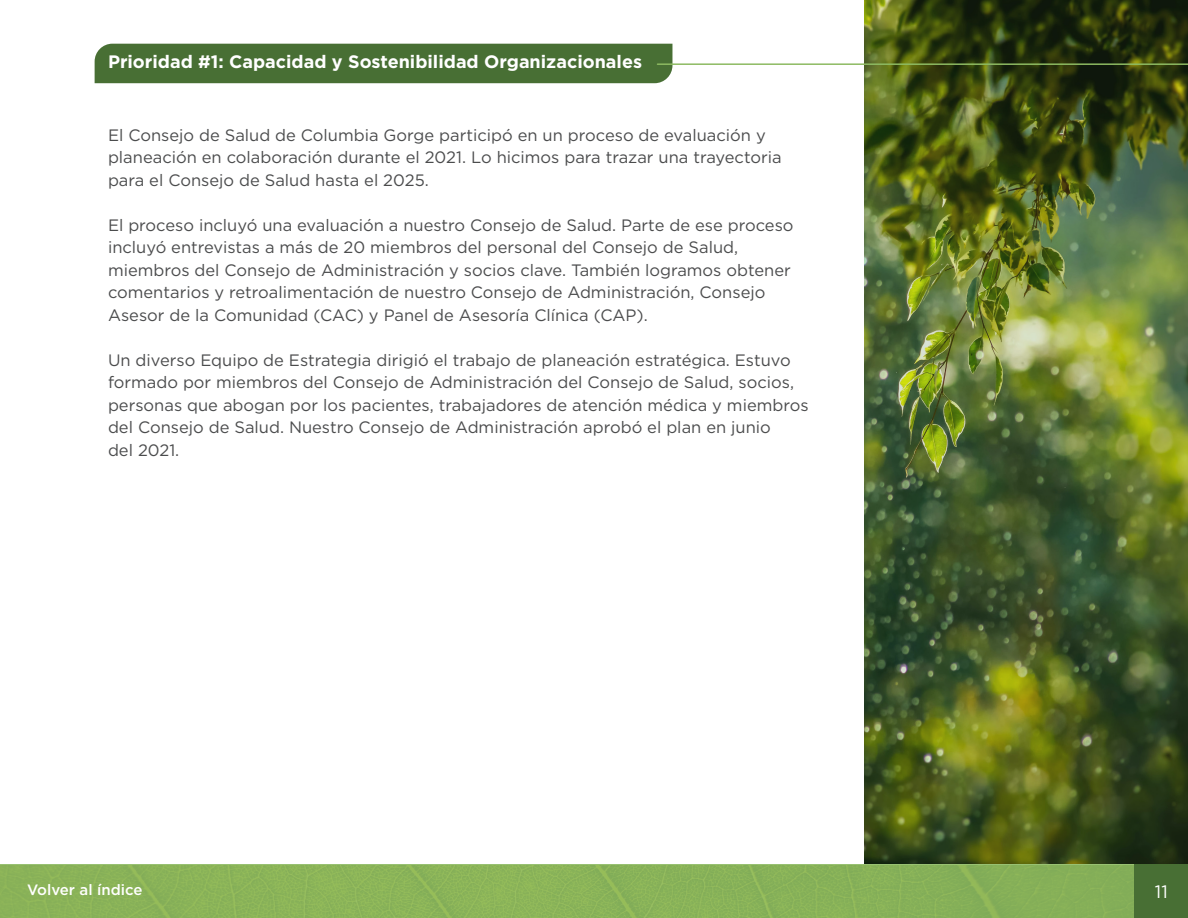
<style>
.page{position:relative;width:1188px;height:918px;background:#fff}
.page>*{position:absolute;margin:0;border:0;box-sizing:border-box;transform-origin:0 0}
.t1{font:700 18px "Gotham";color:#fff}
.t2{font:18px "Gotham";color:#fff}
.t3{font:16.5px/22.5px "Gotham";color:#4b4c4d}
.t4{font:500 15px "Gotham";color:#fff}
</style>
<div class="page">
<div style="left:0;top:864px;width:1188px;height:54px;background:#89b258"></div>
<div style="left:1135px;top:864px;width:53px;height:54px;background:#486f34"></div>
<img style="left:864px;top:0;width:324px;height:864px">
<div style="left:95px;top:44px;width:577px;height:39px;background:#486f34"></div>
<hr style="left:657px;top:63px;width:531px;height:2px;background:#8dba62">
<p class="t1" style="left:108px;top:50px;width:536px">Prioridad #1: Capacidad y Sostenibilidad Organizacionales</p>
<p class="t3" style="left:108px;top:123px;width:675px">El Consejo de Salud de Columbia Gorge participó en un proceso de evaluación y planeación en colaboración durante el 2021. Lo hicimos para trazar una trayectoria para el Consejo de Salud hasta el 2025.</p>
<p class="t3" style="left:108px;top:213px;width:687px">El proceso incluyó una evaluación a nuestro Consejo de Salud. Parte de ese proceso incluyó entrevistas a más de 20 miembros del personal del Consejo de Salud, miembros del Consejo de Administración y socios clave. También logramos obtener comentarios y retroalimentación de nuestro Consejo de Administración, Consejo Asesor de la Comunidad (CAC) y Panel de Asesoría Clínica (CAP).</p>
<p class="t3" style="left:108px;top:348px;width:702px">Un diverso Equipo de Estrategia dirigió el trabajo de planeación estratégica. Estuvo formado por miembros del Consejo de Administración del Consejo de Salud, socios, personas que abogan por los pacientes, trabajadores de atención médica y miembros del Consejo de Salud. Nuestro Consejo de Administración aprobó el plan en junio<br>del 2021.</p>
<p class="t4" style="left:27px;top:880px;width:117px">Volver al índice</p>
<p class="t2" style="left:1155px;top:880px;width:14px">11</p>
</div>
